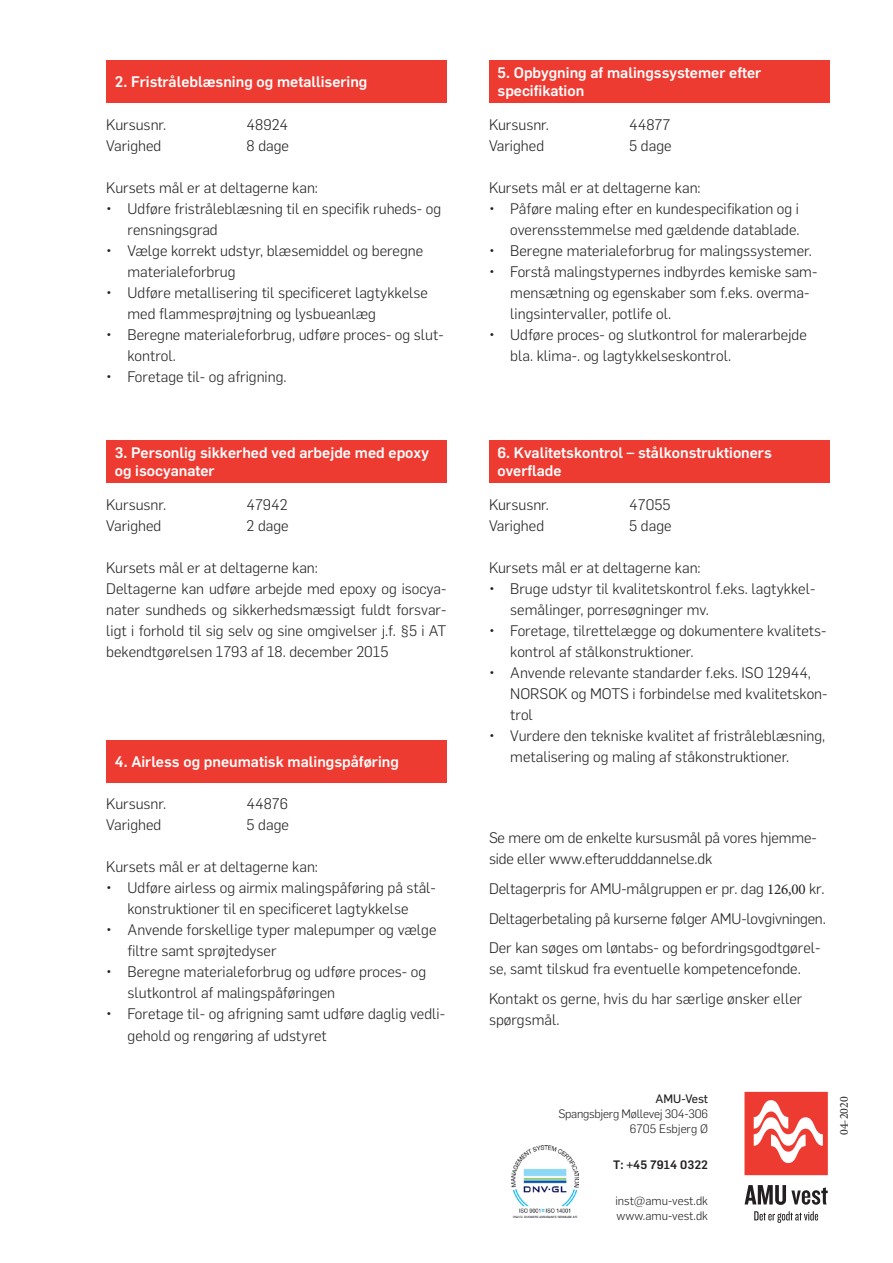
<style>
.page{position:relative;width:893px;height:1263px;background:#fff}
.page>*{position:absolute;margin:0;border:0;box-sizing:border-box;transform-origin:0 0}
.t1{font:300 15px/21px "Flama";color:#231f20}
.t2{font:500 15px/18px "Flama";color:#fff}
.t3{font:300 12px/15px "Flama";letter-spacing:-.01em;color:#231f20;text-align:right}
.t4{font:500 12px "Flama";color:#231f20}
.t5{font:12px "Flama Basic";color:#231f20}
.t6{font:12px "Minion Pro";color:#231f20}
.s1{font-family:"Minion Pro";font-weight:400}
</style>
<div class="page">
<img style="left:511px;top:1145px;width:67px;height:72px">
<svg style="left:744px;top:1092px;width:84px;height:83px"></svg>
<svg style="left:745px;top:1185px;width:83px;height:20px"></svg>
<svg style="left:754px;top:1211px;width:64px;height:12px"></svg>
<div style="left:106px;top:740px;width:340px;height:42px;background:#ee3b32"></div>
<div style="left:489px;top:440px;width:340px;height:43px;background:#ee3b32"></div>
<div style="left:106px;top:440px;width:340px;height:43px;background:#ee3b32"></div>
<div style="left:489px;top:61px;width:340px;height:42px;background:#ee3b32"></div>
<div style="left:106px;top:61px;width:340px;height:42px;background:#ee3b32"></div>
<p class="t2" style="left:115px;top:72px;width:254px">2. Fristråleblæsning og metallisering</p>
<p class="t1" style="left:106px;top:113px;width:62px">Kursusnr.</p>
<p class="t1" style="left:247px;top:113px;width:43px">48924</p>
<p class="t1" style="left:106px;top:134px;width:57px">Varighed</p>
<p class="t1" style="left:247px;top:134px;width:44px">8 dage</p>
<p class="t1" style="left:106px;top:176px;width:213px">Kursets mål er at deltagerne kan:</p>
<p class="t1" style="left:128px;top:197px;width:315px;text-indent:-21px">• Udføre fristråleblæsning til en specifik ruheds- og rensningsgrad</p>
<p class="t1" style="left:128px;top:239px;width:297px;text-indent:-21px">• Vælge korrekt udstyr, blæsemiddel og beregne materialeforbrug</p>
<p class="t1" style="left:128px;top:281px;width:302px;text-indent:-21px">• Udføre metallisering til specificeret lagtykkelse med flammesprøjtning og lysbueanlæg</p>
<p class="t1" style="left:128px;top:323px;width:318px;text-indent:-21px">• Beregne materialeforbrug, udføre proces- og slut&shy;kontrol.</p>
<p class="t1" style="left:106px;top:365px;width:182px">• Foretage til- og afrigning.</p>
<p class="t2" style="left:115px;top:442px;width:316px">3. Personlig sikkerhed ved arbejde med epoxy og isocyanater</p>
<p class="t1" style="left:106px;top:493px;width:62px">Kursusnr.</p>
<p class="t1" style="left:247px;top:493px;width:43px">47942</p>
<p class="t1" style="left:106px;top:514px;width:57px">Varighed</p>
<p class="t1" style="left:247px;top:514px;width:44px">2 dage</p>
<p class="t1" style="left:106px;top:556px;width:342px">Kursets mål er at deltagerne kan:<br>Deltagerne kan udføre arbejde med epoxy og isocya&shy;nater sundheds og sikkerhedsmæssigt fuldt forsvar&shy;ligt i forhold til sig selv og sine omgivelser j.f. §5 i AT bekendtgørelsen 1793 af 18. december 2015</p>
<p class="t2" style="left:115px;top:751px;width:286px">4. Airless og pneumatisk malingspåføring</p>
<p class="t1" style="left:106px;top:793px;width:62px">Kursusnr.</p>
<p class="t1" style="left:247px;top:793px;width:43px">44876</p>
<p class="t1" style="left:106px;top:814px;width:57px">Varighed</p>
<p class="t1" style="left:247px;top:814px;width:44px">5 dage</p>
<p class="t1" style="left:106px;top:856px;width:213px">Kursets mål er at deltagerne kan:</p>
<p class="t1" style="left:106px;top:877px;width:331px;text-align:center">• Udføre airless og airmix malingspåføring på stål&shy;konstruktioner til en specificeret lagtykkelse</p>
<p class="t1" style="left:128px;top:919px;width:310px;text-indent:-21px">• Anvende forskellige typer malepumper og vælge filtre samt sprøjtedyser</p>
<p class="t1" style="left:128px;top:961px;width:300px;text-indent:-21px">• Beregne materialeforbrug og udføre proces- og slutkontrol af malingspåføringen</p>
<p class="t1" style="left:128px;top:1003px;width:319px;text-indent:-21px">• Foretage til- og afrigning samt udføre daglig vedli&shy;gehold og rengøring af udstyret</p>
<p class="t2" style="left:497px;top:63px;width:265px">5. Opbygning af malingssystemer efter specifikation</p>
<p class="t1" style="left:489px;top:113px;width:62px">Kursusnr.</p>
<p class="t1" style="left:629px;top:113px;width:42px">44877</p>
<p class="t1" style="left:489px;top:134px;width:57px">Varighed</p>
<p class="t1" style="left:629px;top:134px;width:44px">5 dage</p>
<p class="t1" style="left:489px;top:176px;width:213px">Kursets mål er at deltagerne kan:</p>
<p class="t1" style="left:489px;top:197px;width:312px;text-align:right">• Påføre maling efter en kundespecifikation og i overensstemmelse med gældende datablade.</p>
<p class="t1" style="left:489px;top:239px;width:324px">• Beregne materialeforbrug for malingssystemer.</p>
<p class="t1" style="left:510px;top:260px;width:309px;text-indent:-21px">• Forstå malingstypernes indbyrdes kemiske sam&shy;mensætning og egenskaber som f.eks. overma&shy;lingsintervaller, potlife ol.</p>
<p class="t1" style="left:510px;top:323px;width:298px;text-indent:-21px">• Udføre proces- og slutkontrol for malerarbejde bla. klima-. og lagtykkelseskontrol.</p>
<p class="t2" style="left:497px;top:442px;width:276px">6. Kvalitetskontrol – stålkonstruktioners overflade</p>
<p class="t1" style="left:489px;top:493px;width:62px">Kursusnr.</p>
<p class="t1" style="left:629px;top:493px;width:43px">47055</p>
<p class="t1" style="left:489px;top:514px;width:57px">Varighed</p>
<p class="t1" style="left:629px;top:514px;width:44px">5 dage</p>
<p class="t1" style="left:489px;top:556px;width:213px">Kursets mål er at deltagerne kan:</p>
<p class="t1" style="left:510px;top:577px;width:307px;text-indent:-21px">• Bruge udstyr til kvalitetskontrol f.eks. lagtykkel&shy;semålinger, porresøgninger mv.</p>
<p class="t1" style="left:510px;top:619px;width:318px;text-indent:-21px">• Foretage, tilrettelægge og dokumentere kvalitets&shy;kontrol af stålkonstruktioner.</p>
<p class="t1" style="left:510px;top:661px;width:319px;text-indent:-21px">• Anvende relevante standarder f.eks. ISO 12944,<br>NORSOK og MOTS i forbindelse med kvalitetskon&shy;trol</p>
<p class="t1" style="left:510px;top:724px;width:317px;text-indent:-21px">• Vurdere den tekniske kvalitet af fristråleblæsning, metalisering og maling af ståkonstruktioner.</p>
<p class="t1" style="left:489px;top:827px;width:329px">Se mere om de enkelte kursusmål på vores hjemme&shy;side eller www.efterudddannelse.dk</p>
<p class="t1" style="left:489px;top:873px;width:338px;line-height:29.5px;text-align:justify">Deltagerpris for AMU-målgruppen er pr. dag <span class="s1">126,00</span> kr.<br>Deltagerbetaling på kurserne følger AMU-lovgivningen.<br>Der kan søges om løntabs- og befordringsgodtgørel-</p>
<p class="t1" style="left:489px;top:953px;width:315px;line-height:29.5px">se, samt tilskud fra eventuelle kompetencefonde.<br>Kontakt os gerne, hvis du har særlige ønsker eller</p>
<p class="t1" style="left:489px;top:1008px;width:72px">spørgsmål.</p>
<p class="t5" style="left:655px;top:1090px;width:54px">AMU-Vest</p>
<p class="t3" style="left:558px;top:1105px;width:151px">Spangsbjerg Møllevej 304-306<br>6705 Esbjerg Ø</p>
<p class="t4" style="left:613px;top:1156px;width:96px">T: +45 7914 0322</p>
<p class="t3" style="left:615px;top:1192px;width:94px;text-align:left">inst@amu-vest.dk www.amu-vest.dk</p>
<p class="t6" style="left:836px;top:1135px;width:40px;rotate:-90deg">04-2020</p>
</div>
